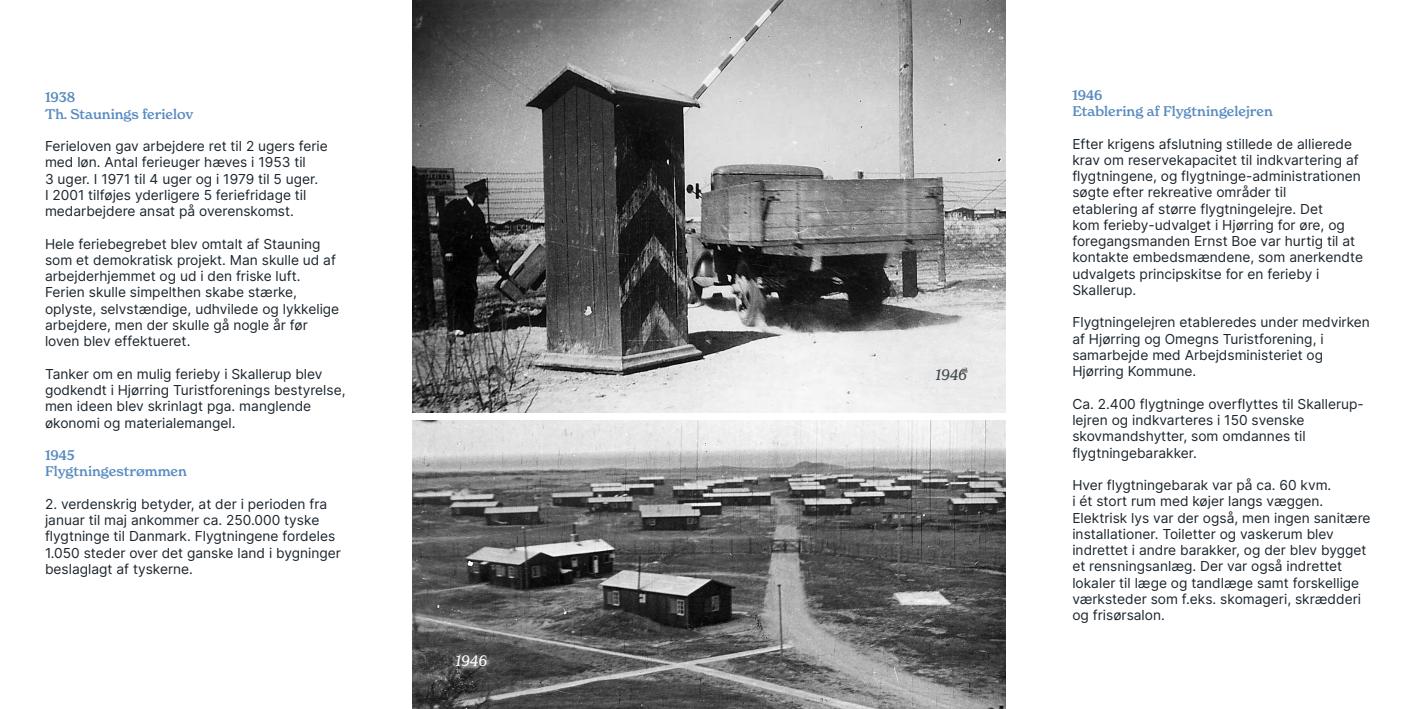
<style>
.page{position:relative;width:1418px;height:709px;background:#fff}
.page>*{position:absolute;margin:0;border:0;box-sizing:border-box;transform-origin:0 0}
.t1{font:italic 15px "New Spirit";color:#3e474d}
.t2{font:italic 15px "New Spirit";color:#fff}
.t3{font:13.75px/16.2px "Inter";color:#1c262e}
.t4{font:500 13.75px/16.2px "New Spirit";color:#598bc0}
</style>
<div class="page">
<img style="left:413px;top:0;width:592px;height:413px">
<img style="left:413px;top:420px;width:592px;height:289px">
<p class="t4" style="left:45px;top:89px;width:150px">1938<br>Th. Staunings ferielov</p>
<p class="t3" style="left:45px;top:138px;width:284px">Ferieloven gav arbejdere ret til 2 ugers ferie med løn. Antal ferieuger hæves i 1953 til<br>3 uger. I 1971 til 4 uger og i 1979 til 5 uger.<br>I 2001 tilføjes yderligere 5 feriefridage til medarbejdere ansat på overenskomst.</p>
<p class="t3" style="left:45px;top:235px;width:296px">Hele feriebegrebet blev omtalt af Stauning som et demokratisk projekt. Man skulle ud af arbejderhjemmet og ud i den friske luft.<br>Ferien skulle simpelthen skabe stærke, oplyste, selvstændige, udhvilede og lykkelige arbejdere, men der skulle gå nogle år før loven blev effektueret.</p>
<p class="t3" style="left:45px;top:365px;width:302px">Tanker om en mulig ferieby i Skallerup blev godkendt i Hjørring Turistforenings bestyrelse, men ideen blev skrinlagt pga. manglende økonomi og materialemangel.</p>
<p class="t4" style="left:45px;top:447px;width:143px">1945<br>Flygtningestrømmen</p>
<p class="t3" style="left:45px;top:495px;width:297px">2. verdenskrig betyder, at der i perioden fra januar til maj ankommer ca. 250.000 tyske flygtninge til Danmark. Flygtningene fordeles 1.050 steder over det ganske land i bygninger beslaglagt af tyskerne.</p>
<p class="t2" style="left:455px;top:651px;width:33px">1946</p>
<p class="t1" style="left:935px;top:365px;width:33px">1946</p>
<p class="t4" style="left:1072px;top:87px;width:202px">1946<br>Etablering af Flygtningelejren</p>
<p class="t3" style="left:1072px;top:135px;width:292px">Efter krigens afslutning stillede de allierede krav om reservekapacitet til indkvartering af flygtningene, og flygtninge-administrationen søgte efter rekreative områder til<br>etablering af større flygtningelejre. Det<br>kom ferieby-udvalget i Hjørring for øre, og foregangsmanden Ernst Boe var hurtig til at kontakte embedsmændene, som anerkendte udvalgets principskitse for en ferieby i Skallerup.</p>
<p class="t3" style="left:1072px;top:314px;width:299px">Flygtningelejren etableredes under medvirken af Hjørring og Omegns Turistforening, i samarbejde med Arbejdsministeriet og Hjørring Kommune.</p>
<p class="t3" style="left:1072px;top:395px;width:293px">Ca. 2.400 flygtninge overflyttes til Skallerup&shy;lejren og indkvarteres i 150 svenske skovmandshytter, som omdannes til flygtningebarakker.</p>
<p class="t3" style="left:1072px;top:476px;width:300px">Hver flygtningebarak var på ca. 60 kvm.<br>i ét stort rum med køjer langs væggen.<br>Elektrisk lys var der også, men ingen sanitære installationer. Toiletter og vaskerum blev indrettet i andre barakker, og der blev bygget et rensningsanlæg. Der var også indrettet lokaler til læge og tandlæge samt forskellige værksteder som f.eks. skomageri, skrædderi og frisørsalon.</p>
</div>
